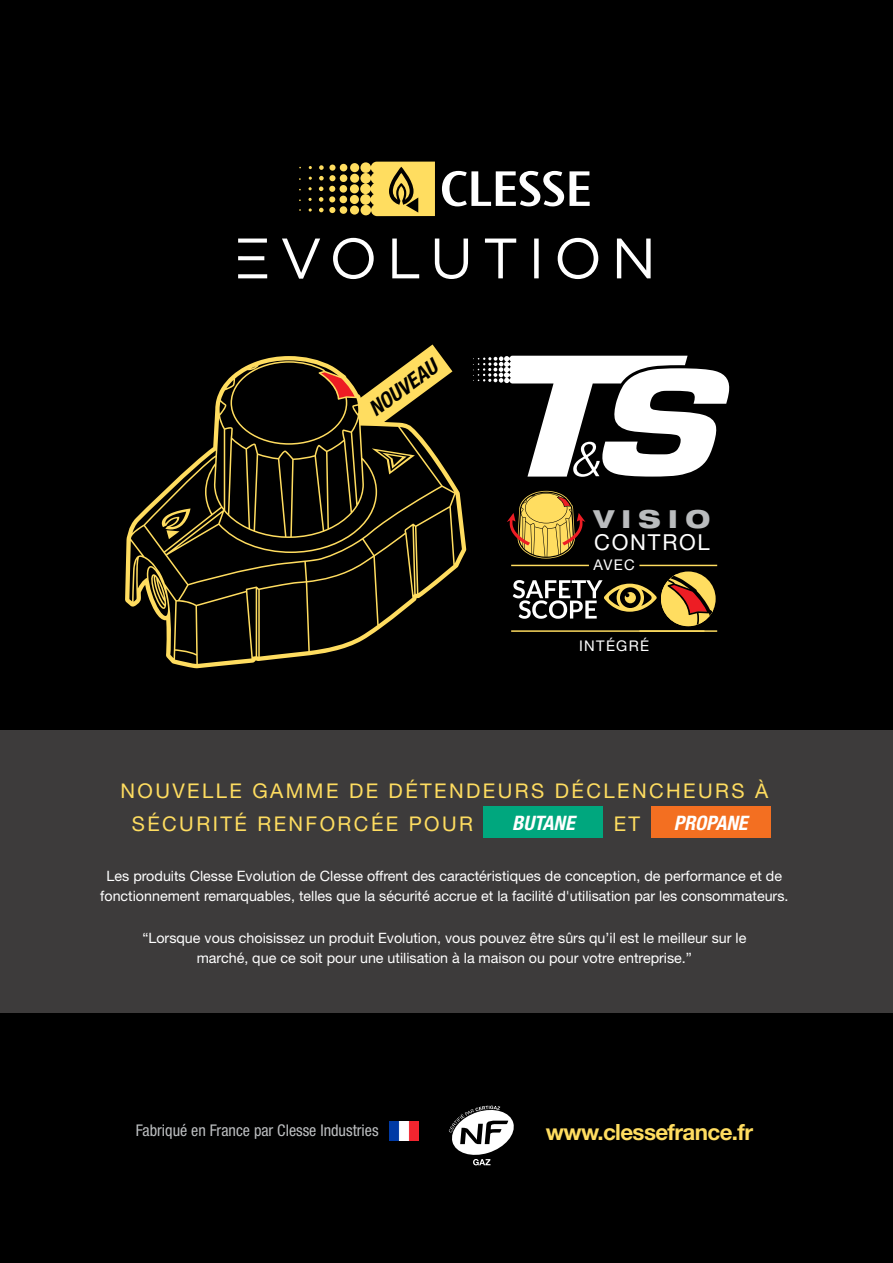
<style>
.page{position:relative;width:893px;height:1263px;background:#000}
.page>*{position:absolute;margin:0;border:0;box-sizing:border-box;transform-origin:0 0}
.t1{font:800 expanded 24.9px "Helvetica Neue";letter-spacing:.3em;color:#babcbe}
.t2{font:700 22.35px "Helvetica Neue";letter-spacing:-.03em;color:#ffdd60}
.t3{font:22.05px "Helvetica Neue";letter-spacing:.08em;color:#fff}
.t4{font:italic 700 condensed 21.15px "Helvetica Neue";color:#000}
.t5{font:20.25px "Helvetica Neue";letter-spacing:.12em;color:#ffdd60}
.t6{font:italic 700 condensed 19.95px "Helvetica Neue";color:#fff}
.t7{font:condensed 16.2px "Helvetica Neue";color:#bcbec0}
.t8{font:14.7px "Helvetica Neue";letter-spacing:.09em;color:#fff}
.t9{font:14.25px/20.7px "Helvetica Neue";color:#fff;text-align:center}
</style>
<div class="page">
<svg style="left:319px;top:344px;width:133px;height:12px;background:#161308"></svg>
<svg style="left:125px;top:356px;width:341px;height:312px;background:#221d0c"></svg>
<svg style="left:449px;top:1106px;width:67px;height:59px"></svg>
<img style="left:389px;top:1121px;width:29px;height:19px">
<svg style="left:473px;top:356px;width:258px;height:121px"></svg>
<svg style="left:507px;top:491px;width:78px;height:67px;background:#8f7232"></svg>
<hr style="left:511px;top:565px;width:78px;height:1px;background:#ffdd60">
<hr style="left:639px;top:565px;width:78px;height:1px;background:#ffdd60">
<hr style="left:511px;top:630px;width:193px;height:2px;background:#ffdd60">
<hr style="left:639px;top:630px;width:78px;height:2px;background:#ffdd60">
<svg style="left:513px;top:571px;width:203px;height:55px;background:#584a31"></svg>
<svg style="left:442px;top:171px;width:148px;height:35px"></svg>
<div style="left:340px;top:164px;width:7px;height:7px;background:#ffdd60;border-radius:50%"></div>
<div style="left:350px;top:163px;width:9px;height:9px;background:#ffdd60;border-radius:50%"></div>
<svg style="left:309px;top:208px;width:3px;height:4px"></svg>
<div style="left:340px;top:206px;width:7px;height:8px;background:#ffdd60;border-radius:50%"></div>
<div style="left:350px;top:206px;width:9px;height:9px;background:#ffdd60;border-radius:50%"></div>
<div style="left:340px;top:174px;width:7px;height:8px;background:#ffdd60;border-radius:50%"></div>
<div style="left:350px;top:174px;width:9px;height:9px;background:#ffdd60;border-radius:50%"></div>
<div style="left:340px;top:185px;width:7px;height:8px;background:#ffdd60;border-radius:50%"></div>
<div style="left:350px;top:184px;width:9px;height:9px;background:#ffdd60;border-radius:50%"></div>
<svg style="left:308px;top:198px;width:4px;height:3px"></svg>
<svg style="left:319px;top:165px;width:16px;height:48px"></svg>
<div style="left:340px;top:196px;width:7px;height:7px;background:#ffdd60;border-radius:50%"></div>
<div style="left:350px;top:195px;width:9px;height:9px;background:#ffdd60;border-radius:50%"></div>
<svg style="left:360px;top:162px;width:75px;height:54px;background:#d4b74f"></svg>
<svg style="left:238px;top:238px;width:413px;height:41px"></svg>
<div style="left:0;top:730px;width:893px;height:283px;background:#3d3b3b"></div>
<div style="left:484px;top:807px;width:119px;height:31px;background:#00a77e"></div>
<div style="left:651px;top:807px;width:119px;height:31px;background:#f36f21"></div>
<h3 class="t4" style="left:364px;top:401px;width:81px;rotate:-37deg">NOUVEAU</h3>
<h1 class="t1" style="left:594px;top:503px;width:118px">VISIO</h1>
<h3 class="t3" style="left:594px;top:529px;width:117px">CONTROL</h3>
<p class="t8" style="left:593px;top:556px;width:22px">avec</p>
<p class="t8" style="left:579px;top:637px;width:10px">int</p>
<p class="t8" style="left:606px;top:637px;width:45px">égré</p>
<h3 class="t5" style="left:120px;top:779px;width:33px">Nouvelle</h3>
<h3 class="t5" style="left:252px;top:779px;width:52px">gamme</h3>
<h3 class="t5" style="left:349px;top:779px;width:15px">de</h3>
<h3 class="t5" style="left:389px;top:779px;width:48px">Détendeurs</h3>
<h3 class="t5" style="left:555px;top:779px;width:48px">déclenc</h3>
<h3 class="t5" style="left:666px;top:779px;width:33px">heurs</h3>
<h3 class="t5" style="left:755px;top:779px;width:15px">à</h3>
<h3 class="t5" style="left:132px;top:811px;width:46px">sécurit</h3>
<h3 class="t5" style="left:234px;top:811px;width:191px">é RENFORCéE pour</h3>
<h3 class="t6" style="left:512px;top:811px;width:64px">BUTANE</h3>
<h3 class="t5" style="left:614px;top:811px;width:14px">et</h3>
<h3 class="t6" style="left:674px;top:811px;width:75px">PROPANE</h3>
<p class="t9" style="left:100px;top:865px;width:690px">Les produits Clesse Evolution de Clesse offrent des caractéristiques de conception, de performance et de fonctionnement remarquables, telles que la sécurité accrue et la facilité d'utilisation par les consommateurs.</p>
<p class="t9" style="left:142px;top:927px;width:605px">“Lorsque vous choisissez un produit Evolution, vous pouvez être sûrs qu’il est le meilleur sur le marché, que ce soit pour une utilisation à la maison ou pour votre entreprise.”</p>
<p class="t7" style="left:136px;top:1121px;width:244px">Fabriqué en France par Clesse Industries</p>
<h2 class="t2" style="left:546px;top:1118px;width:209px">www.clessefrance.fr</h2>
</div>
